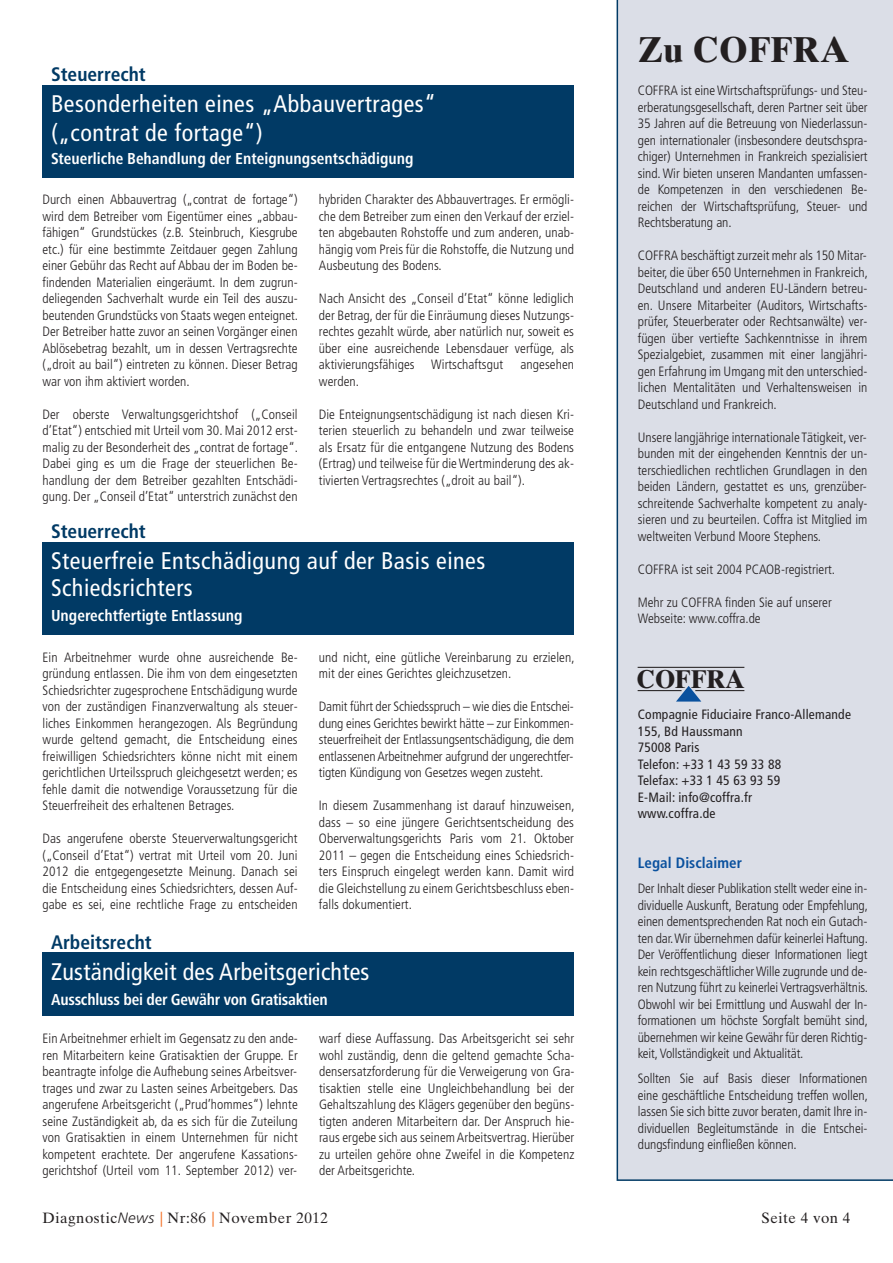
<style>
.page{position:relative;width:893px;height:1263px;background:#fff}
.page>*{position:absolute;margin:0;border:0;box-sizing:border-box;transform-origin:0 0}
.t1{font:700 36px "Times Ten Greek";letter-spacing:.01em;color:#231f20}
.t2{font:700 25.65px "Times Ten Greek";color:#231f20}
.t3{font:condensed 24px/28.8px "Frutiger LT Std";letter-spacing:.02em;color:#fff}
.t4{font:700 condensed 19.5px "Frutiger LT Std";color:#013a65}
.t5{font:700 condensed 16.5px "Frutiger Next LT";color:#fff}
.t6{font:15px "Times Ten Greek Upright";letter-spacing:.035em;color:#231f20}
.t7{font:700 condensed 15px "Frutiger LT Std";letter-spacing:.005em;color:#0a519e}
.t8{font:300 condensed 13.5px/16.5px "Frutiger LT Std";letter-spacing:.005em;color:#231f20;text-align:justify}
.t9{font:condensed 13.5px/16.5px "Frutiger LT Std";letter-spacing:.015em;color:#231f20}
.s1{font-family:"Frutiger LT Std";font-weight:300;font-style:italic}
.s2{font-family:"Frutiger LT Std";font-weight:300;font-style:italic;color:#f36e21}
</style>
<div class="page">
<div style="left:617px;top:0;width:276px;height:1181px;background:#dbdee7"></div>
<svg style="left:676px;top:686px;width:25px;height:15px"></svg>
<hr style="left:638px;top:690px;width:43px;height:1px;background:#231f20">
<hr style="left:695px;top:690px;width:49px;height:1px;background:#231f20">
<hr style="left:638px;top:667px;width:106px;height:1px;background:#231f20">
<div style="left:43px;top:952px;width:531px;height:64px;background:#013a65"></div>
<div style="left:43px;top:85px;width:531px;height:92px;background:#013a65"></div>
<div style="left:43px;top:542px;width:531px;height:92px;background:#013a65"></div>
<h3 class="t4" style="left:51px;top:66px;width:96px">Steuerrecht</h3>
<h3 class="t3" style="left:51px;top:91px;width:387px">Besonderheiten eines „Abbauvertrages“ („contrat de fortage“)</h3>
<p class="t5" style="left:51px;top:153px;width:364px">Steuerliche Behandlung der Enteignungsentschädigung</p>
<p class="t8" style="left:43px;top:192px;width:257px">Durch einen Abbauvertrag („contrat de fortage“) wird dem Betreiber vom Eigentümer eines „abbau&shy;fähigen“ Grundstückes (z.B. Steinbruch, Kiesgrube etc.) für eine bestimmte Zeitdauer gegen Zahlung einer Gebühr das Recht auf Abbau der im Boden be&shy;findenden Materialien eingeräumt. In dem zugrun&shy;deliegenden Sachverhalt wurde ein Teil des auszu&shy;beutenden Grundstücks von Staats wegen enteignet.<br>Der Betreiber hatte zuvor an seinen Vorgänger einen Ablösebetrag bezahlt, um in dessen Vertragsrechte („droit au bail“) eintreten zu können. Dieser Betrag war von ihm aktiviert worden.</p>
<p class="t8" style="left:43px;top:407px;width:257px">Der oberste Verwaltungsgerichtshof („Conseil d’Etat“) entschied mit Urteil vom 30. Mai 2012 erst&shy;malig zu der Besonderheit des „contrat de fortage“.<br>Dabei ging es um die Frage der steuerlichen Be&shy;handlung der dem Betreiber gezahlten Entschädi&shy;gung. Der „Conseil d’Etat“ unterstrich zunächst den</p>
<p class="t8" style="left:319px;top:192px;width:257px">hybriden Charakter des Abbauvertrages. Er ermögli&shy;che dem Betreiber zum einen den Verkauf der erziel&shy;ten abgebauten Rohstoffe und zum anderen, unab&shy;hängig vom Preis für die Rohstoffe, die Nutzung und Ausbeutung des Bodens.</p>
<p class="t8" style="left:319px;top:291px;width:257px">Nach Ansicht des „Conseil d’Etat“ könne lediglich der Betrag, der für die Einräumung dieses Nutzungs&shy;rechtes gezahlt würde, aber natürlich nur, soweit es über eine ausreichende Lebensdauer verfüge, als aktivierungsfähiges Wirtschaftsgut</p>
<p class="t8" style="left:520px;top:357px;width:55px">angesehen</p>
<p class="t8" style="left:319px;top:374px;width:42px">werden.</p>
<p class="t8" style="left:319px;top:407px;width:257px">Die Enteignungsentschädigung ist nach diesen Kri&shy;terien steuerlich zu behandeln und zwar teilweise als Ersatz für die entgangene Nutzung des Bodens (Ertrag) und teilweise für dieWertminderung des ak&shy;tivierten Vertragsrechtes („droit au bail“).</p>
<h3 class="t4" style="left:51px;top:524px;width:96px">Steuerrecht</h3>
<h3 class="t3" style="left:51px;top:550px;width:436px;line-height:26.4px">Steuerfreie Entschädigung auf der Basis eines<br>Schiedsrichters</h3>
<p class="t5" style="left:51px;top:610px;width:193px">Ungerechtfertigte Entlassung</p>
<p class="t8" style="left:43px;top:650px;width:257px">Ein Arbeitnehmer wurde ohne ausreichende Be&shy;gründung entlassen. Die ihm von dem eingesetzten Schiedsrichter zugesprochene Entschädigung wurde von der zuständigen Finanzverwaltung als steuer&shy;liches Einkommen herangezogen. Als Begründung wurde geltend gemacht, die Entscheidung eines freiwilligen Schiedsrichters könne nicht mit einem gerichtlichen Urteilsspruch gleichgesetzt werden; es fehle damit die notwendige Voraussetzung für die Steuerfreiheit des erhaltenen Betrages.</p>
<p class="t8" style="left:43px;top:831px;width:257px">Das angerufene oberste Steuerverwaltungsgericht („Conseil d’Etat“) vertrat mit Urteil vom 20. Juni 2012 die entgegengesetzte Meinung. Danach sei die Entscheidung eines Schiedsrichters, dessen Auf&shy;gabe es sei, eine rechtliche Frage zu entscheiden</p>
<p class="t8" style="left:319px;top:650px;width:257px">und nicht, eine gütliche Vereinbarung zu erzielen, mit der eines Gerichtes gleichzusetzen.</p>
<p class="t8" style="left:319px;top:699px;width:257px">Damit führt der Schiedsspruch – wie dies die Entschei&shy;dung eines Gerichtes bewirkt hätte – zur Einkommen&shy;steuerfreiheit der Entlassungsentschädigung, die dem entlassenenArbeitnehmer aufgrund der ungerechtfer&shy;tigten Kündigung von Gesetzes wegen zusteht.</p>
<p class="t8" style="left:319px;top:798px;width:257px">In diesem Zusammenhang ist darauf hinzuweisen, dass – so eine jüngere Gerichtsentscheidung des Oberverwaltungsgerichts Paris vom 21. Oktober 2011 – gegen die Entscheidung eines Schiedsrich&shy;ters Einspruch eingelegt werden kann. Damit wird die Gleichstellung zu einem Gerichtsbeschluss eben&shy;falls dokumentiert.</p>
<h3 class="t4" style="left:51px;top:934px;width:102px">Arbeitsrecht</h3>
<h3 class="t3" style="left:51px;top:959px;width:320px">Zuständigkeit des Arbeitsgerichtes</h3>
<p class="t5" style="left:51px;top:994px;width:278px">Ausschluss bei der Gewähr von Gratisaktien</p>
<p class="t8" style="left:43px;top:1031px;width:257px">Ein Arbeitnehmer erhielt im Gegensatz zu den ande&shy;ren Mitarbeitern keine Gratisaktien der Gruppe. Er beantragte infolge die Aufhebung seines Arbeitsver&shy;trages und zwar zu Lasten seines Arbeitgebers. Das angerufene Arbeitsgericht („Prud’hommes“) lehnte seine Zuständigkeit ab, da es sich für die Zuteilung von Gratisaktien in einem Unternehmen für nicht kompetent erachtete. Der angerufene Kassations&shy;gerichtshof (Urteil vom 11. September 2012) ver-</p>
<p class="t8" style="left:319px;top:1031px;width:257px">warf diese Auffassung. Das Arbeitsgericht sei sehr wohl zuständig, denn die geltend gemachte Scha&shy;densersatzforderung für die Verweigerung von Gra&shy;tisaktien stelle eine Ungleichbehandlung bei der Gehaltszahlung des Klägers gegenüber den begüns&shy;tigten anderen Mitarbeitern dar. Der Anspruch hie&shy;raus ergebe sich aus seinemArbeitsvertrag. Hierüber zu urteilen gehöre ohne Zweifel in die Kompetenz der Arbeitsgerichte.</p>
<h1 class="t1" style="left:638px;top:37px;width:213px">Zu COFFRA</h1>
<p class="t8" style="left:638px;top:83px;width:231px">COFFRA ist eine Wirtschaftsprüfungs- und Steu&shy;erberatungsgesellschaft, deren Partner seit über 35 Jahren auf die Betreuung von Niederlassun&shy;gen internationaler (insbesondere deutschspra&shy;chiger) Unternehmen in Frankreich spezialisiert sind. Wir bieten unseren Mandanten umfassen&shy;de Kompetenzen in den verschiedenen Be&shy;reichen der Wirtschaftsprüfung, Steuer- und Rechtsberatung an.</p>
<p class="t8" style="left:638px;top:248px;width:232px">COFFRA beschäftigt zurzeit mehr als 150 Mitar&shy;beiter, die über 650 Unternehmen in Frankreich, Deutschland und anderen EU-Ländern betreu&shy;en. Unsere Mitarbeiter (Auditors, Wirtschafts&shy;prüfer, Steuerberater oder Rechtsanwälte) ver&shy;fügen über vertiefte Sachkenntnisse in ihrem Spezialgebiet, zusammen mit einer langjähri&shy;gen Erfahrung im Umgang mit den unterschied&shy;lichen Mentalitäten und Verhaltensweisen in Deutschland und Frankreich.</p>
<p class="t8" style="left:638px;top:430px;width:231px">Unsere langjährige internationale Tätigkeit,ver&shy;bunden mit der eingehenden Kenntnis der un&shy;terschiedlichen rechtlichen Grundlagen in den beiden Ländern, gestattet es uns, grenzüber&shy;schreitende Sachverhalte kompetent zu analy&shy;sieren und zu beurteilen. Coffra ist Mitglied im weltweiten Verbund Moore Stephens.</p>
<p class="t8" style="left:638px;top:562px;width:199px">COFFRA ist seit 2004 PCAOB-registriert.</p>
<p class="t8" style="left:638px;top:595px;width:195px">Mehr zu COFFRA finden Sie auf unserer<br>Webseite: www.coffra.de</p>
<h2 class="t2" style="left:636px;top:670px;width:110px">COFFRA</h2>
<p class="t9" style="left:638px;top:707px;width:215px">Compagnie Fiduciaire Franco-Allemande<br>155, Bd Haussmann<br>75008 Paris<br>Telefon: +33 1 43 59 33 88<br>Telefax: +33 1 45 63 93 59<br>E-Mail: info@coffra.fr<br>www.coffra.de</p>
<p class="t7" style="left:638px;top:857px;width:106px">Legal Disclaimer</p>
<p class="t8" style="left:638px;top:881px;width:232px">Der Inhalt dieser Publikation stellt weder eine in&shy;dividuelle Auskunft, Beratung oder Empfehlung, einen dementsprechenden Rat noch ein Gutach&shy;ten dar.Wir übernehmen dafür keinerlei Haftung.<br>Der Veröffentlichung dieser Informationen liegt kein rechtsgeschäftlicherWille zugrunde und de&shy;ren Nutzung führt zu keinerlei Vertragsverhältnis.<br>Obwohl wir bei Ermittlung und Auswahl der In&shy;formationen um höchste Sorgfalt bemüht sind, übernehmen wir keine Gewähr für deren Richtig&shy;keit,Vollständigkeit und Aktualität.</p>
<p class="t8" style="left:638px;top:1071px;width:232px">Sollten Sie auf Basis dieser Informationen eine geschäftliche Entscheidung treffen wollen, lassen Sie sich bitte zuvor beraten, damit Ihre in&shy;dividuellen Begleitumstände in die Entschei&shy;dungsfindung einfließen können.</p>
<p class="t6" style="left:43px;top:1212px;width:287px">Diagnostic<span class="s1">News</span> <span class="s2">|</span> Nr:86 <span class="s2">|</span> November 2012</p>
<p class="t6" style="left:762px;top:1212px;width:90px">Seite 4 von 4</p>
</div>
